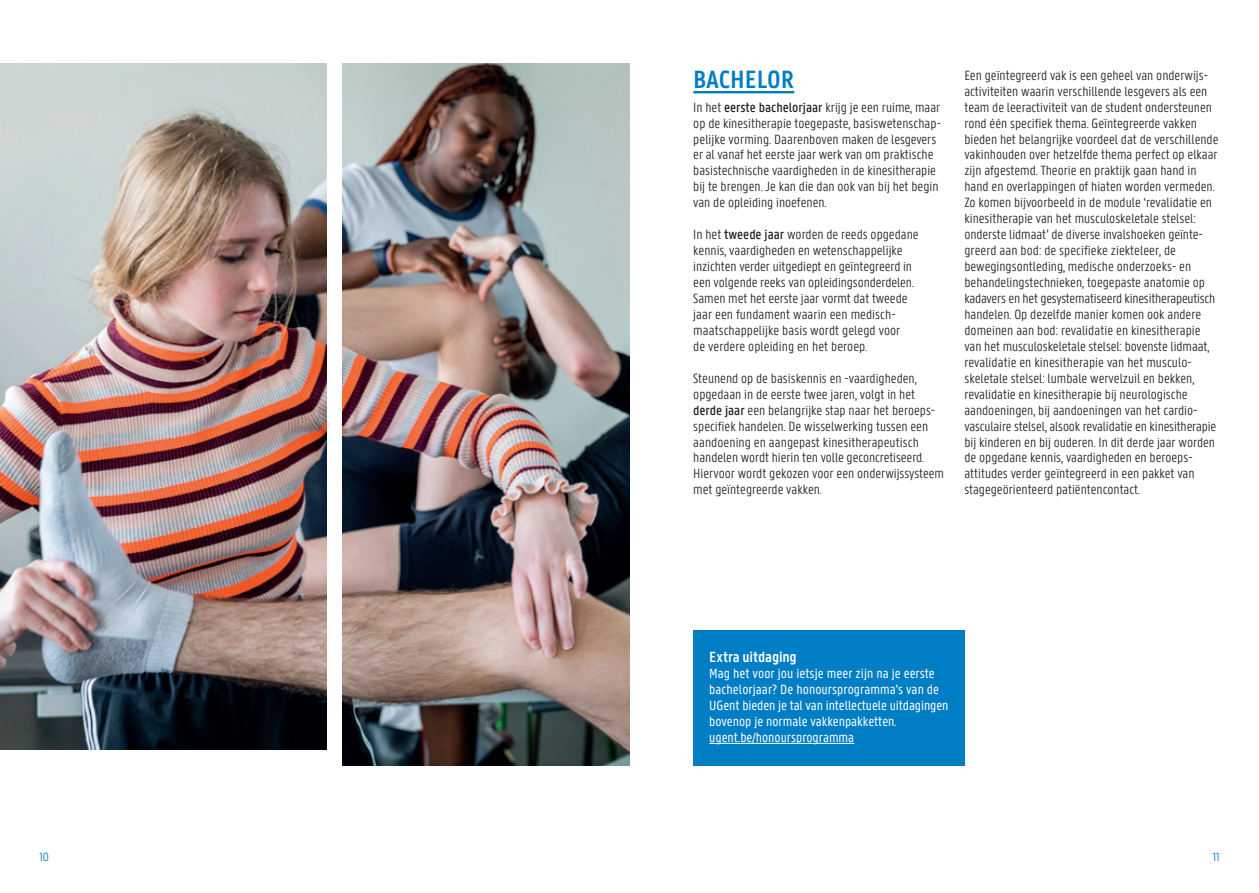
<style>
.page{position:relative;width:1259px;height:893px;background:#fff}
.page>*{position:absolute;margin:0;border:0;box-sizing:border-box;transform-origin:0 0}
.t1{font:600 26.7px "U Gent Panno Text";color:#007ec5}
.t2{font:600 15.75px "U Gent Panno Text";letter-spacing:-.01em;color:#fff}
.t3{font:300 14.25px/15.9px "U Gent Panno Text";color:#231f20}
.t4{font:14.25px/15.9px "U Gent Panno Text";color:#fff}
.t5{font:300 12.75px "U Gent Panno Text";color:#007ec5}
.s1{font-weight:500}
</style>
<div class="page">
<img style="left:342px;top:64px;width:287px;height:701px">
<img style="left:0;top:64px;width:326px;height:685px">
<hr style="left:693px;top:91px;width:101px;height:2px;background:#007ec5">
<div style="left:693px;top:630px;width:271px;height:135px;background:#007ec5"></div>
<hr style="left:709px;top:743px;width:145px;height:1px;background:#fff">
<h1 class="t1" style="left:693px;top:63px;width:102px">BACHELOR</h1>
<p class="t3" style="left:693px;top:99px;width:249px">In het <span class="s1">eerste bachelorjaar</span> krijg je een ruime, maar op de kinesitherapie toegepaste, basiswetenschap&shy;pelijke vorming. Daarenboven maken de lesgevers er al vanaf het eerste jaar werk van om praktische basistechnische vaardigheden in de kinesitherapie bij te brengen. Je kan die dan ook van bij het begin van de opleiding inoefenen.</p>
<p class="t3" style="left:693px;top:227px;width:227px">In het <span class="s1">tweede jaar</span> worden de reeds opgedane kennis, vaardigheden en wetenschappelijke inzichten verder uitgediept en geïntegreerd in een volgende reeks van opleidingsonderdelen.<br>Samen met het eerste jaar vormt dat tweede jaar een fundament waarin een medisch-- maatschappelijke basis wordt gelegd voor<br>de verdere opleiding en het beroep.</p>
<p class="t3" style="left:693px;top:370px;width:252px">Steunend op de basiskennis en -vaardigheden, opgedaan in de eerste twee jaren, volgt in het <span class="s1">derde jaar</span> een belangrijke stap naar het beroeps&shy;specifiek handelen. De wisselwerking tussen een aandoening en aangepast kinesitherapeutisch handelen wordt hierin ten volle geconcretiseerd.<br>Hiervoor wordt gekozen voor een onderwijssysteem met geïntegreerde vakken.</p>
<p class="t3" style="left:964px;top:67px;width:255px">Een geïntegreerd vak is een geheel van onderwijs&shy;activiteiten waarin verschillende lesgevers als een team de leeractiviteit van de student ondersteunen rond één specifiek thema. Geïntegreerde vakken bieden het belangrijke voordeel dat de verschillende vakinhouden over hetzelfde thema perfect op elkaar zijn afgestemd. Theorie en praktijk gaan hand in hand en overlappingen of hiaten worden vermeden.<br>Zo komen bijvoorbeeld in de module ‘revalidatie en kinesitherapie van het musculoskeletale stelsel: onderste lidmaat’ de diverse invalshoeken geïnte&shy;greerd aan bod: de specifieke ziekteleer, de bewegingsontleding, medische onderzoeks- en behandelingstechnieken, toegepaste anatomie op kadavers en het gesystematiseerd kinesitherapeutisch handelen. Op dezelfde manier komen ook andere domeinen aan bod: revalidatie en kinesitherapie van het musculoskeletale stelsel: bovenste lidmaat, revalidatie en kinesitherapie van het musculo&shy;skeletale stelsel: lumbale wervelzuil en bekken, revalidatie en kinesitherapie bij neurologische aandoeningen, bij aandoeningen van het cardio&shy;vasculaire stelsel, alsook revalidatie en kinesitherapie bij kinderen en bij ouderen. In dit derde jaar worden de opgedane kennis, vaardigheden en beroeps&shy;attitudes verder geïntegreerd in een pakket van stagegeörienteerd patiëntencontact.</p>
<p class="t2" style="left:709px;top:647px;width:89px">Extra uitdaging</p>
<p class="t4" style="left:709px;top:665px;width:241px">Mag het voor jou ietsje meer zijn na je eerste bachelorjaar? De honoursprogramma’s van de UGent bieden je tal van intellectuele uitdagingen bovenop je normale vakkenpakketten. ugent.be/honoursprogramma</p>
<p class="t5" style="left:39px;top:849px;width:11px">10</p>
<p class="t5" style="left:1212px;top:849px;width:8px">11</p>
</div>
